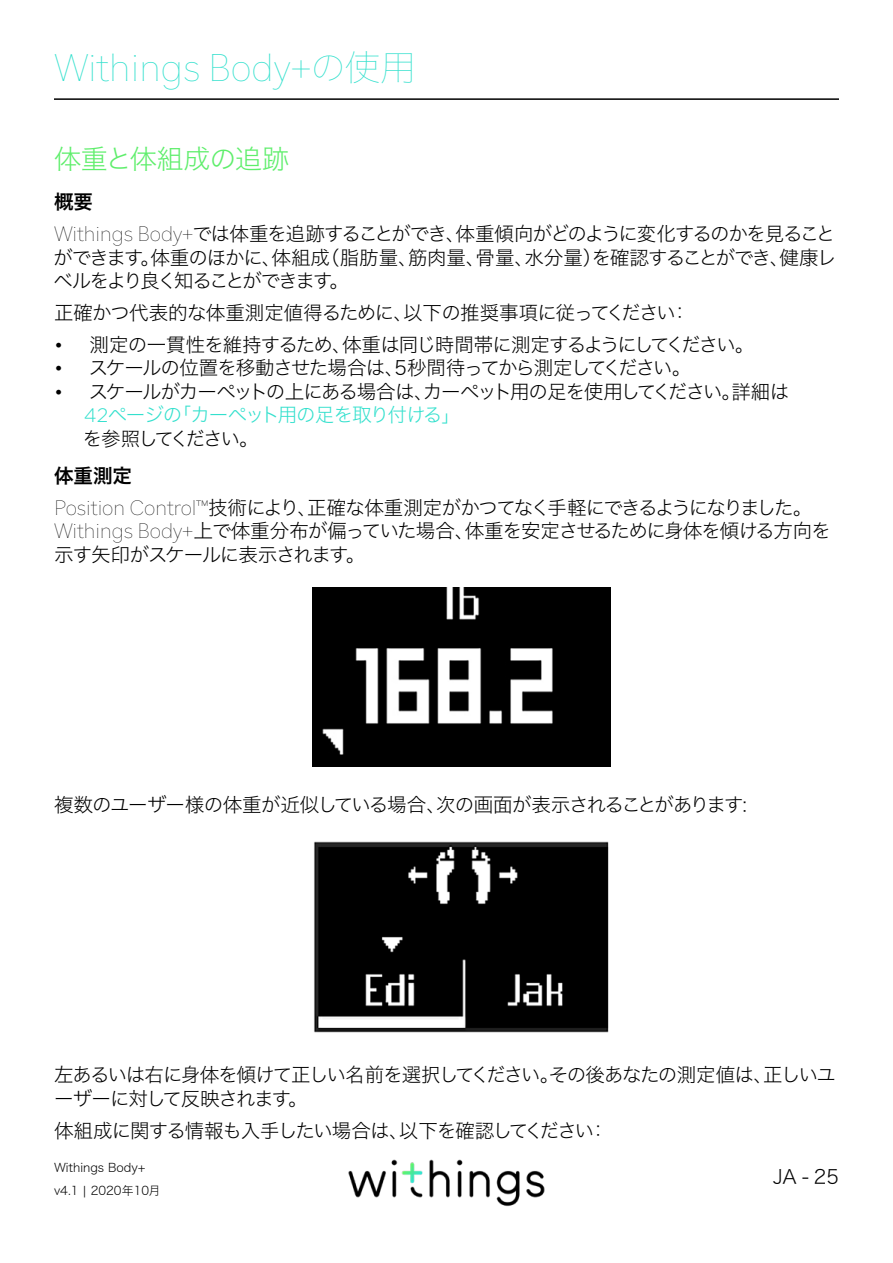
<style>
.page{position:relative;width:893px;height:1263px;background:#fff}
.page>*{position:absolute;margin:0;border:0;box-sizing:border-box;transform-origin:0 0}
.t1{font:36px "Hiragino Sans W0";color:#33e0cd}
.t2{font:27px "Hiragino Sans W2";letter-spacing:-.02em;color:#5eee6b}
.t3{font:19.5px/23.4px "Hiragino Sans W2";letter-spacing:-.06em;color:#000}
.t4{font:19.5px "Hiragino Sans W2";letter-spacing:-.035em;color:#000}
.t5{font:19.5px "Hiragino Sans W6";color:#000}
.t6{font:12px/23.4px "Hiragino Sans W2";color:#000}
.s1{font-family:"Hiragino Sans W0"}
.s2{font-family:"Gotham";font-weight:300}
.s3{font-family:"Gotham";font-weight:300;color:#33e0cd}
.s4{color:#33e0cd}
</style>
<div class="page">
<img style="left:348px;top:1159px;width:197px;height:48px">
<hr style="left:54px;top:98px;width:785px;height:2px;background:#000">
<img style="left:312px;top:588px;width:298px;height:178px">
<img style="left:314px;top:841px;width:295px;height:192px">
<h1 class="t1" style="left:54px;top:42px;width:364px">Withings Body+の使用</h1>
<h2 class="t2" style="left:54px;top:135px;width:237px">体重と体組成の追跡</h2>
<p class="t5" style="left:54px;top:184px;width:40px">概要</p>
<p class="t3" style="left:53px;top:221px;width:785px;text-align:justify"><span class="s1">Withings Body+</span>では体重を追跡することができ、体重傾向がどのように変化するのかを見ることができます。体重のほかに、体組成（脂肪量、筋肉量、骨量、水分量）を確認することができ、健康レベルをより良く知ることができます。</p>
<p class="t4" style="left:54px;top:295px;width:637px">正確かつ代表的な体重測定値得るために、以下の推奨事項に従ってください：</p>
<p class="t3" style="left:54px;top:331px;width:702px"><span class="s2">•</span> 測定の一貫性を維持するため、体重は同じ時間帯に測定するようにしてください。</p>
<p class="t3" style="left:54px;top:355px;width:639px"><span class="s2">•</span> スケールの位置を移動させた場合は、5秒間待ってから測定してください。</p>
<p class="t3" style="left:83px;top:378px;width:708px;text-indent:-29px"><span class="s2">•</span> スケールがカーペットの上にある場合は、カーペット用の足を使用してください。詳細は<br><span class="s3">42</span><span class="s4">ページの「カーペット用の足を取り付ける」<br></span>を参照してください。</p>
<p class="t5" style="left:54px;top:458px;width:79px">体重測定</p>
<p class="t3" style="left:54px;top:494px;width:779px"><span class="s1">Position Control™</span>技術により、正確な体重測定がかつてなく手軽にできるようになりました。<br><span class="s1">Withings Body+</span>上で体重分布が偏っていた場合、体重を安定させるために身体を傾ける方向を示す矢印がスケールに表示されます。</p>
<p class="t3" style="left:54px;top:792px;width:695px">複数のユーザー様の体重が近似している場合、次の画面が表示されることがあります:</p>
<p class="t3" style="left:54px;top:1062px;width:783px">左あるいは右に身体を傾けて正しい名前を選択してください。その後あなたの測定値は、正しいユーザーに対して反映されます。</p>
<p class="t3" style="left:54px;top:1117px;width:555px">体組成に関する情報も入手したい場合は、以下を確認してください：</p>
<p class="t6" style="left:54px;top:1155px;width:108px">Withings Body+ v4.1 | 2020年10月</p>
<p class="t3" style="left:773px;top:1164px;width:67px">JA - 25</p>
</div>
